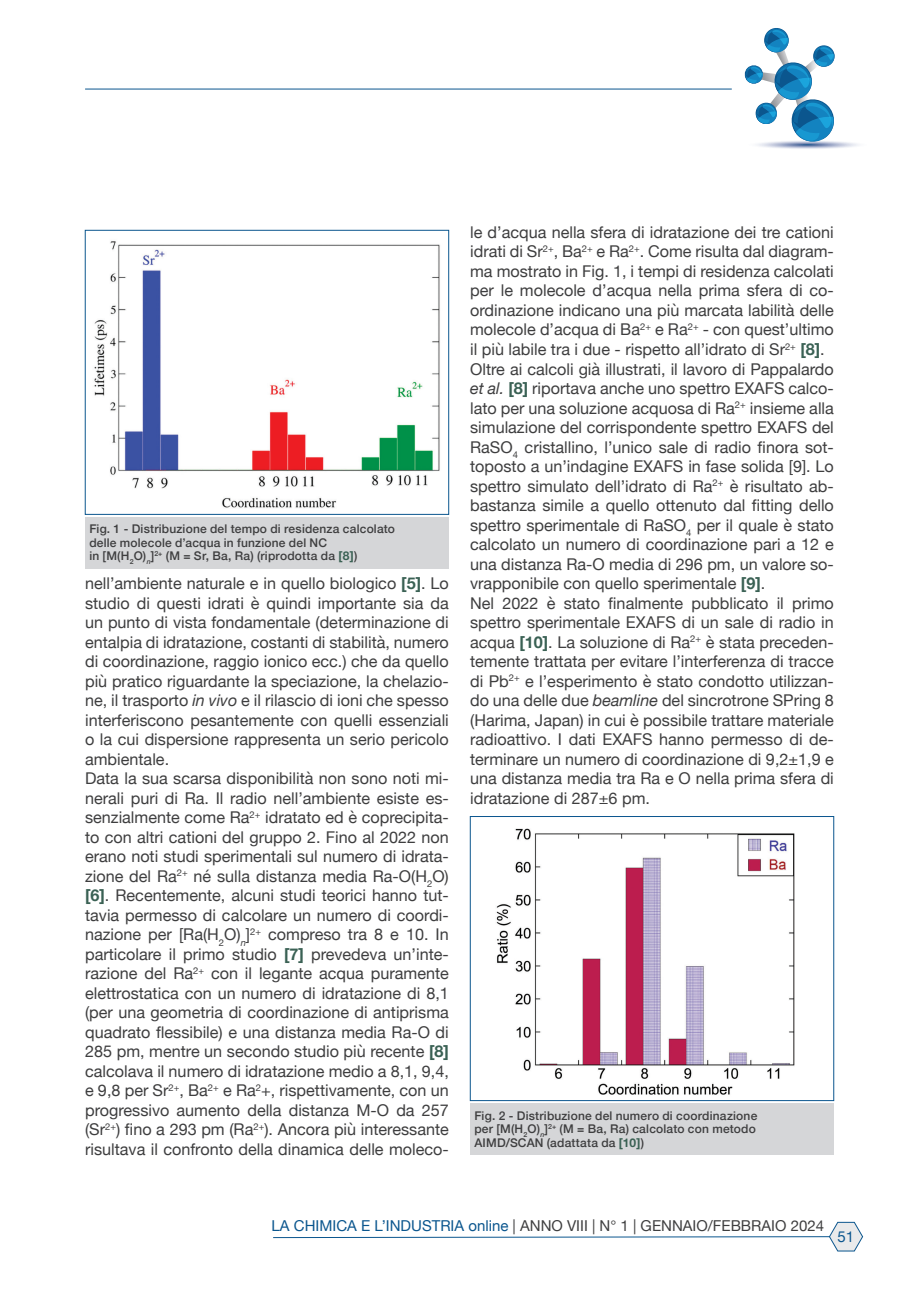
<style>
.page{position:relative;width:919px;height:1289px;background:#fff}
.page>*{position:absolute;margin:0;border:0;box-sizing:border-box;transform-origin:0 0}
.Body_Text_2{font:16.2px/19.5px "Helvetica Neue";color:#3e3e3f;text-align:justify}
.t1{font:15px "Helvetica Neue";color:#3e3e3f}
.t2{font:15px "Helvetica Neue";color:#0b568e}
.Dida{font:500 12px "Helvetica Neue";letter-spacing:.015em;color:#3e3e3f}
.s1{font-weight:700;color:#3a6154}
.s2{font-style:italic}
.s3{color:#0b568e}
</style>
<div class="page">
<hr style="left:85px;top:89px;width:646px;height:1px;background:#0b568e">
<svg style="left:744px;top:28px;width:114px;height:121px"></svg>
<svg style="left:273px;top:1222px;width:589px;height:29px"></svg>
<div style="left:85px;top:517px;width:364px;height:51px;background:#d5d6d8"></div>
<img style="left:94px;top:241px;width:346px;height:267px">
<div style="left:85px;top:230px;width:364px;height:284px;border:1px solid #0b568e"></div>
<div style="left:470px;top:1103px;width:363px;height:51px;background:#d5d6d8"></div>
<img style="left:496px;top:828px;width:299px;height:267px">
<div style="left:470px;top:816px;width:363px;height:284px;border:1px solid #0b568e"></div>
<p class="Dida" style="left:89px;top:519px;width:307px">Fig. 1 - Distribuzione del tempo di residenza calcolato</p>
<p class="Dida" style="left:89px;top:533px;width:239px">delle molecole d’acqua in funzione del NC</p>
<p class="Dida" style="left:89px;top:546px;width:269px">in [M(H<sub>2</sub>O)<sub>n</sub>]<sup>2+</sup> (M = Sr, Ba, Ra) (riprodotta da <span class="s1">[8]</span>)</p>
<p class="Body_Text_2" style="left:85px;top:574px;width:365px">nell’ambiente naturale e in quello biologico <span class="s1">[5]</span>. Lo studio di questi idrati è quindi importante sia da un punto di vista fondamentale (determinazione di entalpia di idratazione, costanti di stabilità, numero di coordinazione, raggio ionico ecc.) che da quello più pratico riguardante la speciazione, la chelazio&shy;ne, il trasporto <span class="s2">in vivo</span> e il rilascio di ioni che spesso interferiscono pesantemente con quelli essenziali o la cui dispersione rappresenta un serio pericolo ambientale.</p>
<p class="Body_Text_2" style="left:85px;top:769px;width:365px">Data la sua scarsa disponibilità non sono noti mi&shy;nerali puri di Ra. Il radio nell’ambiente esiste es&shy;senzialmente come Ra<sup>2+</sup> idratato ed è coprecipita&shy;to con altri cationi del gruppo 2. Fino al 2022 non erano noti studi sperimentali sul numero di idrata&shy;zione del Ra<sup>2+</sup> né sulla distanza media Ra-O(H<sub>2</sub>O) <span class="s1">[6]</span>. Recentemente, alcuni studi teorici hanno tut&shy;tavia permesso di calcolare un numero di coordi&shy;nazione per [Ra(H<sub>2</sub>O)<sub>n</sub>]<sup>2+</sup> compreso tra 8 e 10. In particolare il primo studio <span class="s1">[7]</span> prevedeva un’inte&shy;razione del Ra<sup>2+</sup> con il legante acqua puramente elettrostatica con un numero di idratazione di 8,1 (per una geometria di coordinazione di antiprisma quadrato flessibile) e una distanza media Ra-O di 285 pm, mentre un secondo studio più recente <span class="s1">[8] </span>calcolava il numero di idratazione medio a 8,1, 9,4, e 9,8 per Sr<sup>2+</sup>, Ba<sup>2+</sup> e Ra<sup>2</sup>+, rispettivamente, con un progressivo aumento della distanza M-O da 257 (Sr<sup>2+</sup>) fino a 293 pm (Ra<sup>2+</sup>). Ancora più interessante risultava il confronto della dinamica delle moleco-</p>
<p class="Body_Text_2" style="left:470px;top:223px;width:365px">le d’acqua nella sfera di idratazione dei tre cationi idrati di Sr<sup>2+</sup>, Ba<sup>2+</sup> e Ra<sup>2+</sup>. Come risulta dal diagram&shy;ma mostrato in Fig. 1, i tempi di residenza calcolati per le molecole d’acqua nella prima sfera di co&shy;ordinazione indicano una più marcata labilità delle molecole d’acqua di Ba<sup>2+</sup> e Ra<sup>2+</sup> - con quest’ultimo il più labile tra i due - rispetto all’idrato di Sr<sup>2+</sup> <span class="s1">[8]</span>.</p>
<p class="Body_Text_2" style="left:470px;top:360px;width:365px">Oltre ai calcoli già illustrati, il lavoro di Pappalardo <span class="s2">et al.</span> <span class="s1">[8]</span> riportava anche uno spettro EXAFS calco&shy;lato per una soluzione acquosa di Ra<sup>2+</sup> insieme alla simulazione del corrispondente spettro EXAFS del RaSO<sub>4</sub> cristallino, l’unico sale di radio finora sot&shy;toposto a un’indagine EXAFS in fase solida [9]. Lo spettro simulato dell’idrato di Ra<sup>2+</sup> è risultato ab&shy;bastanza simile a quello ottenuto dal fitting dello spettro sperimentale di RaSO<sub>4</sub> per il quale è stato calcolato un numero di coordinazione pari a 12 e una distanza Ra-O media di 296 pm, un valore so&shy;vrapponibile con quello sperimentale <span class="s1">[9]</span>.</p>
<p class="Body_Text_2" style="left:470px;top:594px;width:365px">Nel 2022 è stato finalmente pubblicato il primo spettro sperimentale EXAFS di un sale di radio in acqua <span class="s1">[10]</span>. La soluzione di Ra<sup>2+</sup> è stata preceden&shy;temente trattata per evitare l’interferenza di tracce di Pb<sup>2+</sup> e l’esperimento è stato condotto utilizzan&shy;do una delle due <span class="s2">beamline</span> del sincrotrone SPring 8 (Harima, Japan) in cui è possibile trattare materiale radioattivo. I dati EXAFS hanno permesso di de&shy;terminare un numero di coordinazione di 9,2±1,9 e una distanza media tra Ra e O nella prima sfera di idratazione di 287±6 pm.</p>
<p class="Dida" style="left:474px;top:1105px;width:284px">Fig. 2 - Distribuzione del numero di coordinazione</p>
<p class="Dida" style="left:474px;top:1119px;width:283px">per [M(H<sub>2</sub>O)<sub>n</sub>]<sup>2+</sup> (M = Ba, Ra) calcolato con metodo</p>
<p class="Dida" style="left:474px;top:1132px;width:171px">AIMD/SCAN (adattata da <span class="s1">[10]</span>)</p>
<p class="t1" style="left:271px;top:1214px;width:554px"><span class="s3">LA CHIMICA E L’INDUSTRIA online</span> | ANNO VIII | N° 1 | GENNAIO/FEBBRAIO 2024</p>
<p class="t2" style="left:837px;top:1225px;width:18px">51</p>
</div>
